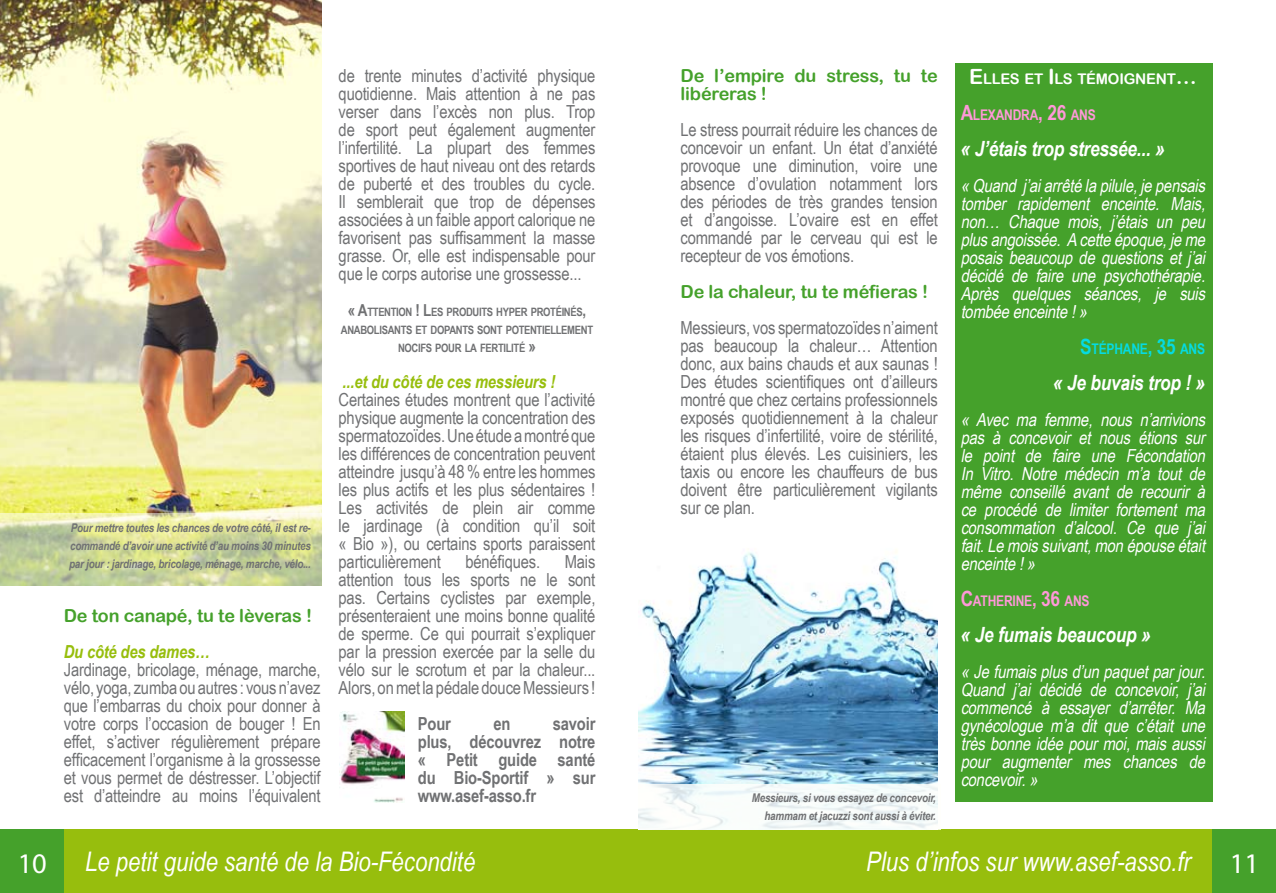
<style>
.page{position:relative;width:1276px;height:893px;background:#fff}
.page>*{position:absolute;margin:0;border:0;box-sizing:border-box;transform-origin:0 0}
.t1{font:28.5px "Myriad Pro";color:#fff}
.t2{font:italic 27px "Arial Narrow";color:#fff}
.t3{font:italic 700 21px "Arial Narrow";letter-spacing:-.01em;color:#fff}
.t4{font:18px/18px "Arial Narrow";letter-spacing:-.01em;color:#707173;text-align:justify}
.t5{font:italic 18px/18px "Arial Narrow";letter-spacing:-.01em;color:#fff;text-align:justify}
.t6{font:18px/18px "Arial Rounded MT Bold";letter-spacing:-.01em;color:#45a12b}
.t7{font:700 18px/18px "Arial Narrow";letter-spacing:-.01em;color:#707173;text-align:justify}
.t8{font:italic 700 18px "Arial Narrow";letter-spacing:-.01em;color:#97be0d}
.t9{font:700 14.7px "Arial Narrow";letter-spacing:-.015em;color:#ff98d9}
.t10{font:14.7px "Arial Rounded MT Bold";letter-spacing:-.015em;color:#fff}
.t11{font:700 14.7px "Arial Narrow";letter-spacing:-.015em;color:#05dbe2}
.t12{font:italic 700 12px/18px "Arial Narrow";letter-spacing:-.02em;color:#707173;text-align:justify}
.t13{font:700 11.55px/18px "Arial Narrow";letter-spacing:-.03em;color:#707173;text-align:center}
.s1{font-size:16.5px}
.s2{font-size:21px}
</style>
<div class="page">
<div style="left:64px;top:829px;width:574px;height:64px;background:#97be0d"></div>
<div style="left:0;top:829px;width:64px;height:64px;background:#45a12b"></div>
<div style="left:638px;top:829px;width:574px;height:64px;background:#97be0d"></div>
<div style="left:1212px;top:829px;width:64px;height:64px;background:#45a12b"></div>
<img style="left:0;top:0;width:322px;height:514px">
<svg style="left:0;top:514px;width:322px;height:72px;background:#cfd89e"></svg>
<img style="left:339px;top:712px;width:65px;height:91px">
<div style="left:955px;top:64px;width:257px;height:738px;background:#45a12b"></div>
<img style="left:638px;top:551px;width:299px;height:233px">
<svg style="left:638px;top:784px;width:300px;height:45px"></svg>
<p class="t12" style="left:69px;top:518px;width:243px">Pour mettre toutes les chances de votre côté, il est re&shy;commandé d’avoir une activité d’au moins 30 minutes par jour : jardinage, bricolage, ménage, marche, vélo...</p>
<p class="t6" style="left:64px;top:606px;width:250px">De ton canapé, tu te lèveras !</p>
<p class="t8" style="left:64px;top:638px;width:148px">Du côté des dames…</p>
<p class="t4" style="left:64px;top:660px;width:258px">Jardinage, bricolage, ménage, marche, vélo, yoga, zumba ou autres : vous n’avez que l’embarras du choix pour donner à votre corps l’occasion de bouger ! En effet, s’activer régulièrement prépare efficacement l’organisme à la grossesse et vous permet de déstresser. L’objectif est d’atteindre au moins l’équivalent</p>
<p class="t4" style="left:339px;top:66px;width:258px">de trente minutes d’activité physique quotidienne. Mais attention à ne pas verser dans l’excès non plus. Trop de sport peut également augmenter l’infertilité. La plupart des femmes sportives de haut niveau ont des retards de puberté et des troubles du cycle.<br>Il semblerait que trop de dépenses associées à un faible apport calorique ne favorisent pas suffisamment la masse grasse. Or, elle est indispensable pour que le corps autorise une grossesse...</p>
<p class="t13" style="left:341px;top:302px;width:254px"><span class="s1">« A</span>TTENTION <span class="s1">! L</span>ES PRODUITS HYPER PROTÉINÉS<span class="s1">,<br></span>ANABOLISANTS ET DOPANTS SONT POTENTIELLEMENT<br>NOCIFS POUR LA FERTILITÉ <span class="s1">»</span></p>
<p class="t8" style="left:342px;top:368px;width:214px">...et du côté de ces messieurs !</p>
<p class="t4" style="left:339px;top:390px;width:258px">Certaines études montrent que l’activité physique augmente la concentration des spermatozoïdes. Une étude a montré que les différences de concentration peuvent atteindre jusqu’à 48 % entre les hommes les plus actifs et les plus sédentaires !<br>Les activités de plein air comme le jardinage (à condition qu’il soit « Bio »), ou certains sports paraissent particulièrement</p>
<p class="t4" style="left:465px;top:552px;width:76px">bénéfiques.</p>
<p class="t4" style="left:339px;top:552px;width:258px;text-indent:226px">Mais attention tous les sports ne le sont pas. Certains cyclistes par exemple, présenteraient une moins bonne qualité de sperme. Ce qui pourrait s’expliquer par la pression exercée par la selle du vélo sur le scrotum et par la chaleur...<br>Alors, on met la pédale douce Messieurs !</p>
<p class="t7" style="left:418px;top:714px;width:35px">Pour</p>
<p class="t7" style="left:493px;top:714px;width:19px">en</p>
<p class="t7" style="left:418px;top:714px;width:179px;text-indent:135px">savoir plus, découvrez notre « Petit guide santé du Bio-Sportif » sur www.asef-asso.fr</p>
<p class="t6" style="left:680px;top:66px;width:259px">De l’empire du stress, tu te libéreras !</p>
<p class="t4" style="left:680px;top:120px;width:259px">Le stress pourrait réduire les chances de concevoir un enfant. Un état d’anxiété provoque une diminution, voire une absence d’ovulation notamment lors des périodes de très grandes tension et d’angoisse. L’ovaire est en effet commandé par le cerveau qui est le recepteur de vos émotions.</p>
<p class="t6" style="left:680px;top:282px;width:249px">De la chaleur, tu te méfieras !</p>
<p class="t4" style="left:680px;top:318px;width:259px">Messieurs, vos spermatozoïdes n’aiment pas beaucoup la chaleur… Attention donc, aux bains chauds et aux saunas !<br>Des études scientifiques ont d’ailleurs montré que chez certains professionnels exposés quotidiennement à la chaleur les risques d’infertilité, voire de stérilité, étaient plus élevés. Les cuisiniers, les taxis ou encore les chauffeurs de bus doivent être particulièrement vigilants sur ce plan.</p>
<p class="t12" style="left:752px;top:788px;width:186px;text-align:right">Messieurs, si vous essayez de concevoir, hammam et jacuzzi sont aussi à éviter.</p>
<p class="t10" style="left:969px;top:70px;width:229px"><span class="s2">E</span>LLES ET <span class="s2">I</span> LS TÉMOIGNENT<span class="s2">…</span></p>
<p class="t9" style="left:960px;top:104px;width:136px"><span class="s2">A</span>LEXANDRA<span class="s2">, 26</span> ANS</p>
<p class="t3" style="left:960px;top:133px;width:205px">« J’étais trop stressée... »</p>
<p class="t5" style="left:960px;top:176px;width:250px">«Quand j ’aiarrêtélapilule,jepensais tomber rapidement enceinte. Mais, non… Chaque mois, j ’étais un peu plusangoissée. Acetteépoque,jeme posais beaucoup de questions et j ’ai décidé de faire une psychothérapie.<br>Après quelques séances, je suis tombéeenceinte!»</p>
<p class="t11" style="left:1080px;top:338px;width:126px"><span class="s2">S</span>TÉPHANE<span class="s2">, 35</span> ANS</p>
<p class="t3" style="left:1053px;top:367px;width:154px">« Je buvais trop ! »</p>
<p class="t5" style="left:960px;top:410px;width:250px">« Avec ma femme, nous n’arrivions pas à concevoir et nous étions sur le point de faire une Fécondation In Vitro. Notre médecin m’a tout de même conseillé avant de recourir à ce procédé de limiter fortement ma consommation d’alcool. Ce que j ’ai fait.Lemoissuivant,monépouseétait enceinte!»</p>
<p class="t9" style="left:960px;top:590px;width:130px"><span class="s2">C</span>ATHERINE<span class="s2">, 36</span> ANS</p>
<p class="t3" style="left:960px;top:619px;width:191px">« Je fumais beaucoup »</p>
<p class="t5" style="left:960px;top:662px;width:250px">«Jefumaisplusd’unpaquetparjour.<br>Quand j ’ai décidé de concevoir, j ’ai commencé à essayer d’arrêter. Ma gynécologue m’a dit que c’était une trèsbonneidéepourmoi,maisaussi pour augmenter mes chances de concevoir.»</p>
<h1 class="t1" style="left:18px;top:845px;width:31px">10</h1>
<h2 class="t2" style="left:85px;top:843px;width:392px">Le petit guide santé de la Bio-Fécondité</h2>
<h2 class="t2" style="left:866px;top:843px;width:326px">Plus d’infos sur www.asef-asso.fr</h2>
<h1 class="t1" style="left:1230px;top:845px;width:31px">11</h1>
</div>
